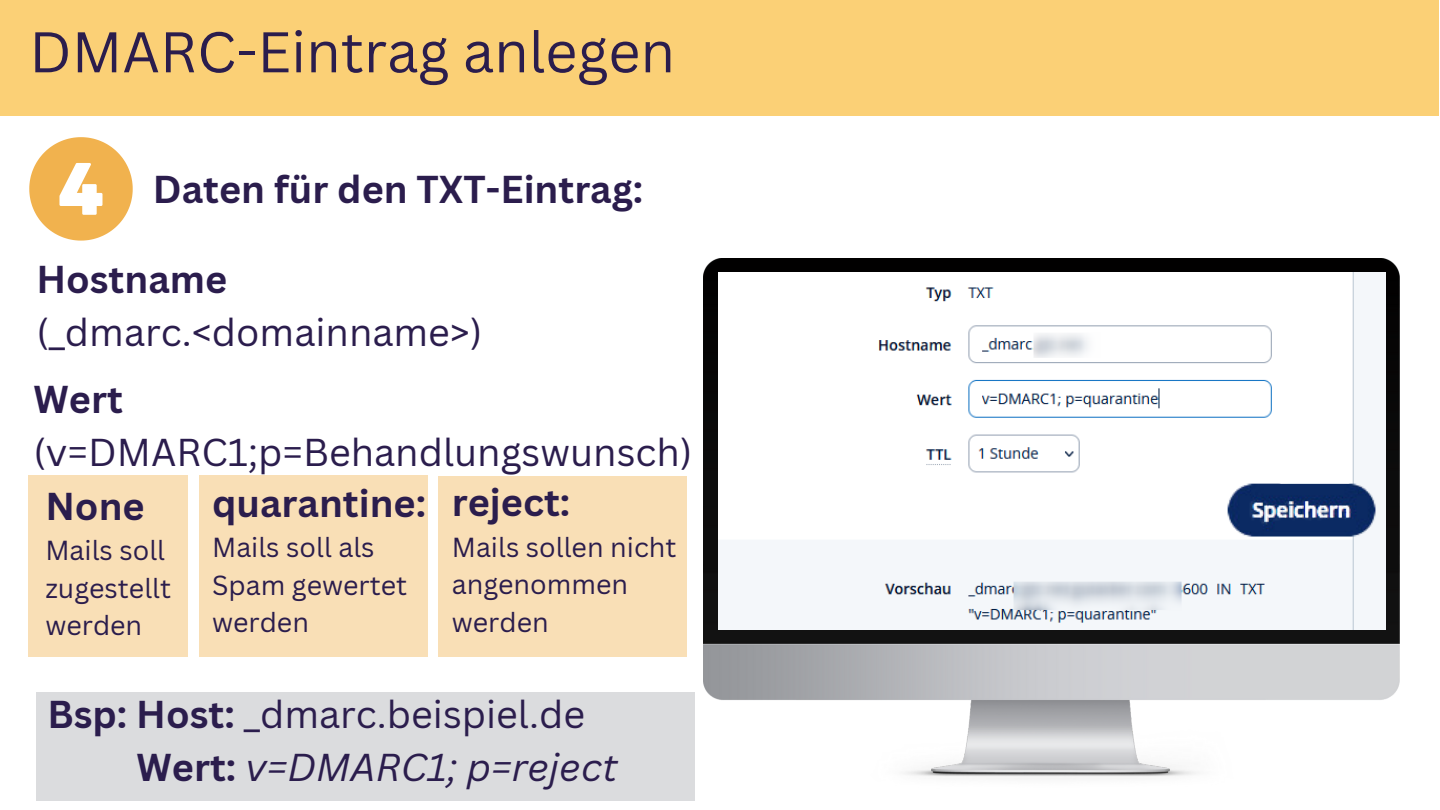
<style>
.page{position:relative;width:1440px;height:810px;background:#fff}
.page>*{position:absolute;margin:0;border:0;box-sizing:border-box;transform-origin:0 0}
.t1{font:56px "Canva Sans";color:#2b1d4d}
.t2{font:37.8px/52.5px "Canva Sans";color:#2b1d4d}
.t3{font:700 37.8px "Canva Sans";color:#2b1d4d}
.t4{font:26.8px/37.5px "Canva Sans";color:#2b1d4d}
.s1{font-weight:700}
.s2{font-style:italic}
</style>
<div class="page">
<img style="left:703px;top:258px;width:697px;height:519px">
<svg style="left:29px;top:137px;width:104px;height:104px"></svg>
<img style="left:718px;top:273px;width:668px;height:357px">
<img style="left:1216px;top:472px;width:184px;height:87px">
<div style="left:29px;top:475px;width:159px;height:181px;background:#f9dfb6"></div>
<div style="left:0;top:0;width:1439px;height:116px;background:#fbd076"></div>
<div style="left:199px;top:475px;width:229px;height:181px;background:#f9dfb6"></div>
<div style="left:438px;top:476px;width:249px;height:180px;background:#f9dfb6"></div>
<div style="left:36px;top:692px;width:658px;height:108px;background:#dbdcde"></div>
<h2 class="t1" style="left:29px;top:13px;width:647px">DMARC-Eintrag anlegen</h2>
<h3 class="t3" style="left:153px;top:163px;width:492px">Daten für den TXT-Eintrag:</h3>
<h3 class="t3" style="left:36px;top:253px;width:192px">Hostname</h3>
<p class="t2" style="left:36px;top:305px;width:447px">(_dmarc.&lt;domainname&gt;)</p>
<p class="t2" style="left:34px;top:372px;width:660px"><span class="s1">Wert </span>(v=DMARC1;p=Behandlungswunsch)</p>
<p class="t3" style="left:45px;top:479px;width:101px">None</p>
<p class="t4" style="left:45px;top:531px;width:121px">Mails soll</p>
<p class="t4" style="left:45px;top:568px;width:127px">zugestellt werden</p>
<p class="t3" style="left:212px;top:476px;width:216px">quarantine:</p>
<p class="t4" style="left:212px;top:528px;width:197px">Mails soll als<br>Spam gewertet werden</p>
<p class="t3" style="left:452px;top:476px;width:120px">reject:</p>
<p class="t4" style="left:452px;top:528px;width:226px">Mails sollen nicht angenommen werden</p>
<h3 class="t2" style="left:137px;top:687px;width:482px;text-indent:-89px"><span class="s1">Bsp: Host:</span> _dmarc.beispiel.de<br><span class="s1">Wert:</span> <span class="s2">v=DMARC1; p=reject</span></h3>
</div>
